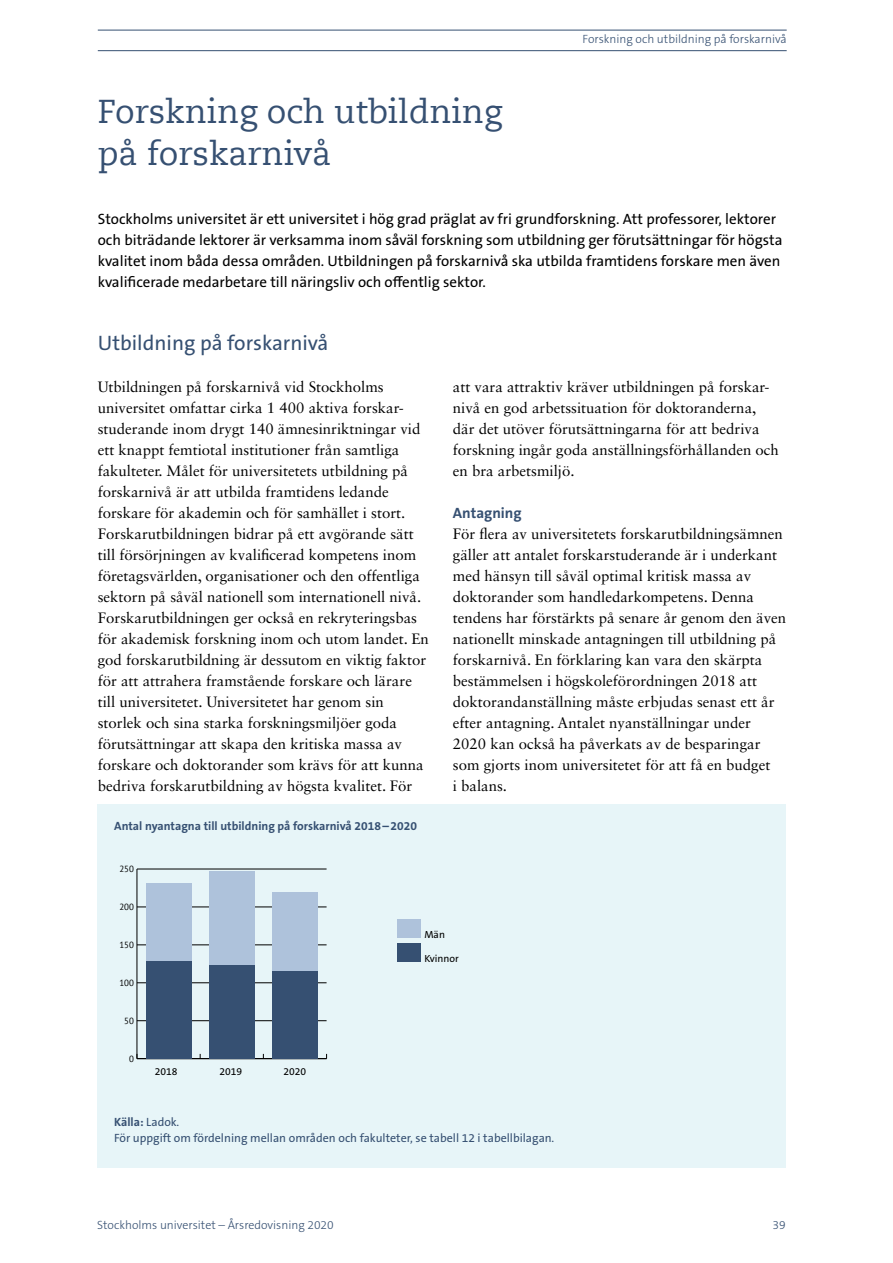
<style>
.page{position:relative;width:893px;height:1263px;background:#fff}
.page>*{position:absolute;margin:0;border:0;box-sizing:border-box;transform-origin:0 0}
.t1{font:33px/42px "Caecilia Com 55 Roman";color:#365072}
.t2{font:21px "The Sans B W5 Plain";color:#365072}
.t3{font:15px/21px "Sabon LT Std";color:#000}
.t4{font:15px/21px "The Sans B W5 Plain";color:#000}
.t5{font:700 15px "The Sans B W7";color:#365072}
.t6{font:300 12px "The Sans B W3";color:#365072}
.t7{font:12px "The Sans B W5 Plain";color:#365072}
.t8{font:700 12px "The Sans B W7";color:#365072}
.t9{font:10.35px "The Sans B W5 Plain";color:#000}
.t10{font:8.85px "PT Sans";color:#000}
.s1{font-family:"The Sans B W5 Plain";font-weight:400}
</style>
<div class="page">
<hr style="left:98px;top:50px;width:689px;height:1px;background:#365072">
<hr style="left:98px;top:30px;width:689px;height:1px;background:#365072">
<div style="left:97px;top:804px;width:689px;height:363px;background:#e7f5f8"></div>
<hr style="left:137px;top:869px;width:1px;height:190px;background:#000">
<hr style="left:137px;top:1058px;width:190px;height:1px;background:#000">
<hr style="left:137px;top:1020px;width:190px;height:1px;background:#000">
<hr style="left:137px;top:982px;width:190px;height:1px;background:#000">
<hr style="left:137px;top:944px;width:190px;height:1px;background:#000">
<hr style="left:137px;top:907px;width:190px;height:1px;background:#000">
<hr style="left:137px;top:869px;width:190px;height:1px;background:#000">
<div style="left:397px;top:919px;width:24px;height:19px;background:#aec2db"></div>
<div style="left:209px;top:871px;width:46px;height:94px;background:#aec2db"></div>
<div style="left:272px;top:892px;width:46px;height:79px;background:#aec2db"></div>
<div style="left:146px;top:883px;width:45px;height:78px;background:#aec2db"></div>
<div style="left:397px;top:943px;width:24px;height:19px;background:#365072"></div>
<div style="left:146px;top:961px;width:45px;height:98px;background:#365072"></div>
<div style="left:209px;top:965px;width:46px;height:94px;background:#365072"></div>
<div style="left:272px;top:971px;width:46px;height:88px;background:#365072"></div>
<p class="t6" style="left:583px;top:32px;width:206px">Forskning och utbildning på forskarnivå</p>
<h1 class="t1" style="left:98px;top:90px;width:406px">Forskning och utbildning på forskarnivå</h1>
<p class="t4" style="left:98px;top:208px;width:686px">Stockholms universitet är ett universitet i hög grad präglat av fri grundforskning. Att professorer, lektorer och biträdande lektorer är verksamma inom såväl forskning som utbildning ger förutsättningar för högsta kvalitet inom båda dessa områden. Utbildningen på forskarnivå ska utbilda framtidens forskare men även kvalificerade medarbetare till näringsliv och offentlig sektor.</p>
<h2 class="t2" style="left:98px;top:329px;width:232px">Utbildning på forskarnivå</h2>
<p class="t3" style="left:98px;top:376px;width:333px">Utbildningen på forskarnivå vid Stockholms universitet omfattar cirka 1 400 aktiva forskar&shy;studerande inom drygt 140 ämnesinriktningar vid ett knappt femtiotal institutioner från samtliga fakulteter. Målet för universitetets utbildning på forskarnivå är att utbilda framtidens ledande forskare för akademin och för samhället i stort.<br>Forskarutbildningen bidrar på ett avgörande sätt till försörjningen av kvalificerad kompetens inom företagsvärlden, organisationer och den offentliga sektorn på såväl nationell som internationell nivå.<br>Forskarutbildningen ger också en rekryteringsbas för akademisk forskning inom och utom landet. En god forskarutbildning är dessutom en viktig faktor för att attrahera framstående forskare och lärare till universitetet. Universitetet har genom sin storlek och sina starka forskningsmiljöer goda förutsättningar att skapa den kritiska massa av forskare och doktorander som krävs för att kunna bedriva forskarutbildning av högsta kvalitet. För</p>
<p class="t3" style="left:453px;top:376px;width:327px">att vara attraktiv kräver utbildningen på forskar&shy;nivå en god arbetssituation för doktoranderna, där det utöver förutsättningarna för att bedriva forskning ingår goda anställningsförhållanden och en bra arbetsmiljö.</p>
<p class="t5" style="left:453px;top:503px;width:70px">Antagning</p>
<p class="t3" style="left:453px;top:523px;width:335px">För flera av universitetets forskarutbildningsämnen gäller att antalet forskarstuderande är i underkant med hänsyn till såväl optimal kritisk massa av doktorander som handledarkompetens. Denna tendens har förstärkts på senare år genom den även nationellt minskade antagningen till utbildning på forskarnivå. En förklaring kan vara den skärpta bestämmelsen i högskoleförordningen 2018 att doktorandanställning måste erbjudas senast ett år efter antagning. Antalet nyanställningar under 2020 kan också ha påverkats av de besparingar som gjorts inom universitetet för att få en budget<br>i balans.</p>
<p class="t8" style="left:114px;top:818px;width:304px">Antal nyantagna till utbildning på forskarnivå 2018–2020</p>
<p class="t10" style="left:119px;top:863px;width:16px">250</p>
<p class="t10" style="left:119px;top:901px;width:16px">200</p>
<p class="t10" style="left:119px;top:939px;width:16px">150</p>
<p class="t10" style="left:119px;top:977px;width:16px">100</p>
<p class="t10" style="left:124px;top:1015px;width:11px">50</p>
<p class="t10" style="left:129px;top:1053px;width:6px">0</p>
<p class="t9" style="left:155px;top:1065px;width:24px">2018</p>
<p class="t9" style="left:219px;top:1065px;width:24px">2019</p>
<p class="t9" style="left:283px;top:1065px;width:24px">2020</p>
<p class="t9" style="left:424px;top:928px;width:22px">Män</p>
<p class="t9" style="left:424px;top:952px;width:36px">Kvinnor</p>
<p class="t8" style="left:114px;top:1114px;width:67px">Källa: <span class="s1">Ladok.</span></p>
<p class="t7" style="left:114px;top:1130px;width:442px">För uppgift om fördelning mellan områden och fakulteter, se tabell 12 i tabellbilagan.</p>
<p class="t6" style="left:97px;top:1217px;width:238px">Stockholms universitet – Årsredovisning 2020</p>
<p class="t6" style="left:772px;top:1217px;width:15px">39</p>
</div>
